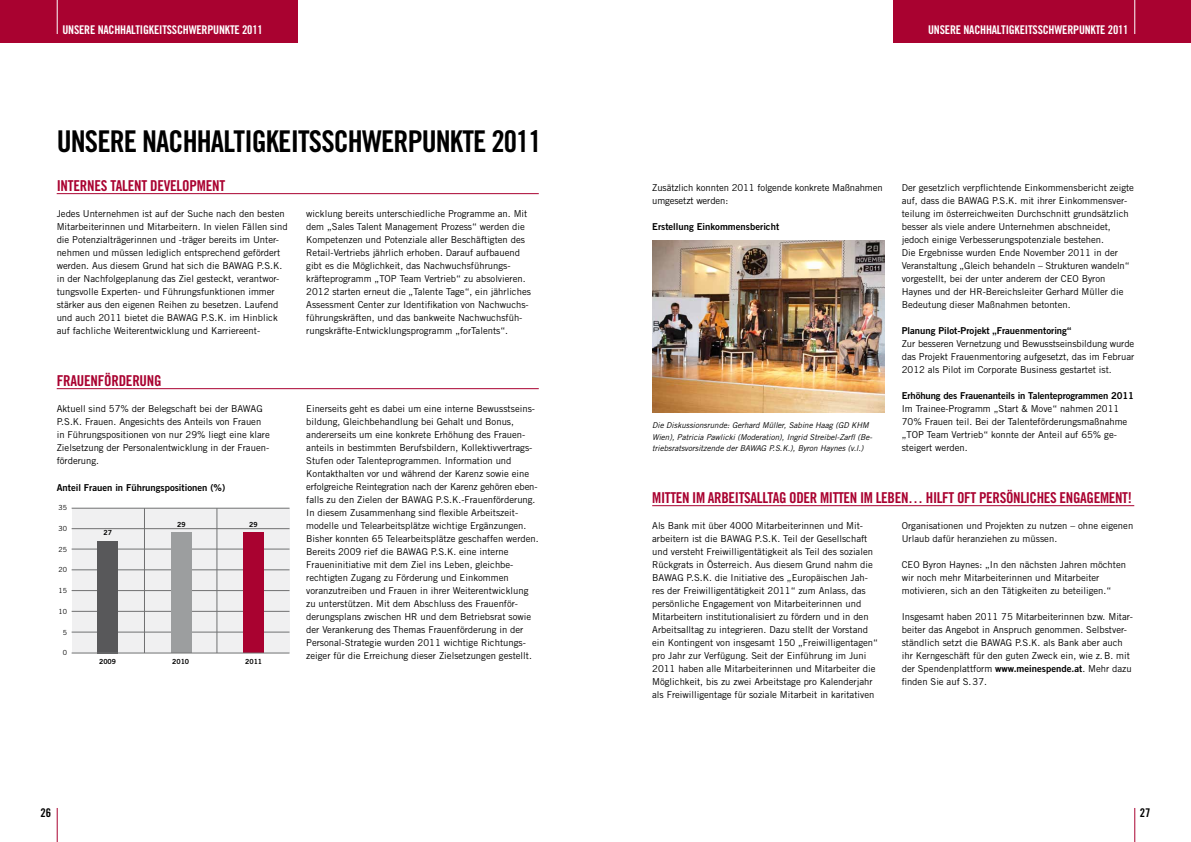
<style>
.page{position:relative;width:1191px;height:842px;background:#fff}
.page>*{position:absolute;margin:0;border:0;box-sizing:border-box;transform-origin:0 0}
.t1{font:30px "Trade Gothic LT Std Bd Cn 20";letter-spacing:-.03em;color:#000}
.t2{font:15px "Trade Gothic LT Std Bd Cn 20";letter-spacing:-.025em;color:#a90230}
.t3{font:12px "Trade Gothic LT Std Bd Cn 20";letter-spacing:-.015em;color:#fff}
.t4{font:12px "Trade Gothic LT Std Bd Cn 20";color:#000}
.t5{font:9.5px/13px "Trade Gothic LT Std";color:#000}
.t6{font:9.5px "Trade Gothic LT Std Bd 2";color:#000}
.t7{font:italic 8px/11.5px "Trade Gothic LT Std";color:#000}
.t8{font:7px "Trade Gothic LT Std Bd 2";color:#000}
.t9{font:7px "Trade Gothic LT Std";color:#000}
.s1{font-family:"Trade Gothic LT Std Bd 2"}
</style>
<div class="page">
<div style="left:0;top:0;width:298px;height:43px;background:#a90230"></div>
<div style="left:893px;top:0;width:298px;height:43px;background:#a90230"></div>
<hr style="left:57px;top:0;width:1px;height:34px;background:#fff">
<hr style="left:1134px;top:0;width:1px;height:34px;background:#fff">
<hr style="left:57px;top:808px;width:1px;height:34px;background:#a90230">
<hr style="left:1134px;top:808px;width:1px;height:34px;background:#a90230">
<img style="left:652px;top:241px;width:232px;height:171px">
<hr style="left:652px;top:505px;width:482px;height:1px;background:#a90230">
<hr style="left:57px;top:193px;width:482px;height:1px;background:#a90230">
<hr style="left:57px;top:388px;width:482px;height:1px;background:#a90230">
<div style="left:72px;top:508px;width:217px;height:145px;background:#f0f0f1"></div>
<hr style="left:72px;top:549px;width:217px;height:1px;background:#707172">
<hr style="left:72px;top:528px;width:217px;height:1px;background:#707172">
<hr style="left:72px;top:570px;width:217px;height:1px;background:#707172">
<hr style="left:72px;top:590px;width:217px;height:1px;background:#707172">
<hr style="left:72px;top:611px;width:217px;height:1px;background:#707172">
<hr style="left:72px;top:632px;width:217px;height:1px;background:#707172">
<hr style="left:144px;top:508px;width:1px;height:145px;background:#707172">
<hr style="left:217px;top:508px;width:1px;height:145px;background:#707172">
<hr style="left:72px;top:508px;width:217px;height:1px;background:#707172">
<div style="left:98px;top:541px;width:20px;height:112px;background:#58585a"></div>
<div style="left:171px;top:532px;width:20px;height:121px;background:#9c9e9f"></div>
<div style="left:243px;top:532px;width:21px;height:121px;background:#a90230"></div>
<hr style="left:72px;top:652px;width:217px;height:1px;background:#707172">
<p class="t3" style="left:62px;top:23px;width:18px">UNSERE</p>
<p class="t3" style="left:98px;top:23px;width:62px">NACHHALTI GKEITSSC</p>
<p class="t3" style="left:183px;top:23px;width:81px">HWERPUNKTE 2011</p>
<p class="t3" style="left:928px;top:23px;width:18px">UNSERE</p>
<p class="t3" style="left:963px;top:23px;width:62px">NACHHALTI GKEITSSC</p>
<p class="t3" style="left:1048px;top:23px;width:81px">HWERPUNKTE 2011</p>
<h1 class="t1" style="left:57px;top:123px;width:42px">UNSERE</h1>
<h1 class="t1" style="left:142px;top:123px;width:149px">NACHHALTI GKEITSSC</h1>
<h1 class="t1" style="left:348px;top:123px;width:195px">HWERPUNKTE 2011</h1>
<h2 class="t2" style="left:57px;top:177px;width:134px">INTERNES TALENT DEVELOPME</h2>
<h2 class="t2" style="left:212px;top:177px;width:14px">NT</h2>
<p class="t5" style="left:57px;top:207px;width:232px">Jedes Unternehmen ist auf der Suche nach den besten Mitarbeiterinnen und Mitarbeitern. In vielen Fällen sind die Potenzialträgerinnen und -träger bereits im Unter&shy;nehmen und müssen lediglich entsprechend gefördert werden. Aus diesem Grund hat sich die BAWAG P.S.K. in der Nachfolgeplanung das Ziel gesteckt, verantwor&shy;tungsvolle Experten- und Führungsfunktionen immer stärker aus den eigenen Reihen zu besetzen. Laufend und auch 2011 bietet die BAWAG P.S.K. im Hinblick auf fachliche Weiterentwicklung und Karriereent-</p>
<p class="t5" style="left:306px;top:207px;width:226px">wicklung bereits unterschiedliche Programme an. Mit dem „Sales Talent Management Prozess“ werden die Kompetenzen und Potenziale aller Beschäftigten des Retail-Vertriebs jährlich erhoben. Darauf aufbauend gibt es die Möglichkeit, das Nachwuchsführungs&shy;kräfteprogramm „TOP Team Vertrieb“ zu absolvieren.<br>2012 starten erneut die „Talente Tage“, ein jährliches Assessment Center zur Identifikation von Nachwuchs&shy;führungskräften, und das bankweite Nachwuchsfüh&shy;rungskräfte-Entwicklungsprogramm „forTalents“.</p>
<h2 class="t2" style="left:57px;top:372px;width:106px">FRAUENFÖRDERUNG</h2>
<p class="t5" style="left:57px;top:402px;width:214px">Aktuell sind 57% der Belegschaft bei der BAWAG P.S.K. Frauen. Angesichts des Anteils von Frauen in Führungspositionen von nur 29% liegt eine klare Zielsetzung der Personalentwicklung in der Frauen&shy;förderung.</p>
<p class="t5" style="left:306px;top:402px;width:234px">Einerseits geht es dabei um eine interne Bewusstseins&shy;bildung, Gleichbehandlung bei Gehalt und Bonus, andererseits um eine konkrete Erhöhung des Frauen&shy;anteils in bestimmten Berufsbildern, Kollektivvertrags-Stufen oder Talenteprogrammen. Information und Kontakthalten vor und während der Karenz sowie eine erfolgreiche Reintegration nach der Karenz gehören eben&shy;falls zu den Zielen der BAWAG P.S.K.-Frauenförderung.<br>In diesem Zusammenhang sind flexible Arbeitszeit&shy;modelle und Telearbeitsplätze wichtige Ergänzungen.<br>Bisher konnten 65 Telearbeitsplätze geschaffen werden.<br>Bereits 2009 rief die BAWAG P.S.K. eine interne Fraueninitiative mit dem Ziel ins Leben, gleichbe&shy;rechtigten Zugang zu Förderung und Einkommen voranzutreiben und Frauen in ihrer Weiterentwicklung zu unterstützen. Mit dem Abschluss des Frauenför&shy;derungsplans zwischen HR und dem Betriebsrat sowie der Verankerung des Themas Frauenförderung in der Personal-Strategie wurden 2011 wichtige Richtungs&shy;zeiger für die Erreichung dieser Zielsetzungen gestellt.</p>
<p class="t6" style="left:57px;top:481px;width:170px">Anteil Frauen in Führungspositionen (%)</p>
<p class="t9" style="left:58px;top:503px;width:10px">35</p>
<p class="t9" style="left:58px;top:524px;width:10px">30</p>
<p class="t9" style="left:58px;top:545px;width:10px">25</p>
<p class="t9" style="left:58px;top:566px;width:10px">20</p>
<p class="t9" style="left:58px;top:586px;width:10px">15</p>
<p class="t9" style="left:58px;top:607px;width:10px">10</p>
<p class="t9" style="left:63px;top:628px;width:6px">5</p>
<p class="t9" style="left:63px;top:649px;width:6px">0</p>
<p class="t8" style="left:177px;top:520px;width:10px">29</p>
<p class="t8" style="left:249px;top:520px;width:10px">29</p>
<p class="t8" style="left:104px;top:529px;width:10px">27</p>
<p class="t8" style="left:99px;top:657px;width:19px">2009</p>
<p class="t8" style="left:172px;top:657px;width:19px">2010</p>
<p class="t8" style="left:245px;top:657px;width:19px">2011</p>
<p class="t5" style="left:652px;top:181px;width:232px">Zusätzlich konnten 2011 folgende konkrete Maßnahmen umgesetzt werden:</p>
<p class="t6" style="left:652px;top:221px;width:128px">Erstellung Einkommensbericht</p>
<p class="t7" style="left:652px;top:420px;width:222px">Die Diskussionsrunde: Gerhard Müller, Sabine Haag (GD KHM<br>Wien), Patricia Pawlicki (Moderation), Ingrid Streibel-Zarfl (Be&shy;triebsratsvorsitzende der BAWAG P.S.K.), Byron Haynes (v.l.)</p>
<p class="t5" style="left:901px;top:181px;width:234px">Der gesetzlich verpflichtende Einkommensbericht zeigte auf, dass die BAWAG P.S.K. mit ihrer Einkommensver&shy;teilung im österreichweiten Durchschnitt grundsätzlich besser als viele andere Unternehmen abschneidet, jedoch einige Verbesserungspotenziale bestehen.<br>Die Ergebnisse wurden Ende November 2011 in der Veranstaltung „Gleich behandeln – Strukturen wandeln“ vorgestellt, bei der unter anderem der CEO Byron Haynes und der HR-Bereichsleiter Gerhard Müller die Bedeutung dieser Maßnahmen betonten.</p>
<p class="t6" style="left:901px;top:325px;width:171px">Planung Pilot-Projekt „Frauenmentoring“</p>
<p class="t5" style="left:901px;top:337px;width:234px;text-align:justify">Zur besseren Vernetzung und Bewusstseinsbildung wurde das Projekt Frauenmentoring aufgesetzt, das im Februar 2012 als Pilot im Corporate Business gestartet ist.</p>
<p class="t6" style="left:901px;top:390px;width:234px">Erhöhung des Frauenanteils in Talenteprogrammen 2011</p>
<p class="t5" style="left:901px;top:402px;width:227px">Im Trainee-Programm „Start &amp; Move“ nahmen 2011<br>70% Frauen teil. Bei der Talenteförderungsmaßnahme „TOP Team Vertrieb“ konnte der Anteil auf 65% ge&shy;steigert werden.</p>
<h2 class="t2" style="left:652px;top:489px;width:175px">MITTEN IM ARBEITSALLTAG ODER MITTE</h2>
<h2 class="t2" style="left:850px;top:489px;width:137px">N IM LEBEN… HILFT OFT PERS</h2>
<h2 class="t2" style="left:1006px;top:489px;width:127px">ÖNLICHES ENGAGEMENT!</h2>
<p class="t5" style="left:652px;top:519px;width:227px">Als Bank mit über 4000 Mitarbeiterinnen und Mit&shy;arbeitern ist die BAWAG P.S.K. Teil der Gesellschaft und versteht Freiwilligentätigkeit als Teil des sozialen Rückgrats in Österreich. Aus diesem Grund nahm die BAWAG P.S.K. die Initiative des „Europäischen Jah&shy;res der Freiwilligentätigkeit 2011“ zum Anlass, das persönliche Engagement von Mitarbeiterinnen und Mitarbeitern institutionalisiert zu fördern und in den Arbeitsalltag zu integrieren. Dazu stellt der Vorstand ein Kontingent von insgesamt 150 „Freiwilligentagen“ pro Jahr zur Verfügung. Seit der Einführung im Juni 2011 haben alle Mitarbeiterinnen und Mitarbeiter die Möglichkeit, bis zu zwei Arbeitstage pro Kalenderjahr als Freiwilligentage für soziale Mitarbeit in karitativen</p>
<p class="t5" style="left:901px;top:519px;width:233px">Organisationen und Projekten zu nutzen – ohne eigenen<br>Urlaub dafür heranziehen zu müssen.</p>
<p class="t5" style="left:901px;top:558px;width:226px">CEO Byron Haynes: „In den nächsten Jahren möchten wir noch mehr Mitarbeiterinnen und Mitarbeiter motivieren, sich an den Tätigkeiten zu beteiligen.“</p>
<p class="t5" style="left:901px;top:610px;width:233px">Insgesamt haben 2011 75 Mitarbeiterinnen bzw. Mitar&shy;beiter das Angebot in Anspruch genommen. Selbstver&shy;ständlich setzt die BAWAG P.S.K. als Bank aber auch ihr Kerngeschäft für den guten Zweck ein, wie z.B. mit der Spendenplattform <span class="s1">www.meinespende.at</span>. Mehr dazu finden Sie auf S.37.</p>
<p class="t4" style="left:41px;top:805px;width:12px">26</p>
<p class="t4" style="left:1140px;top:805px;width:12px">27</p>
</div>
